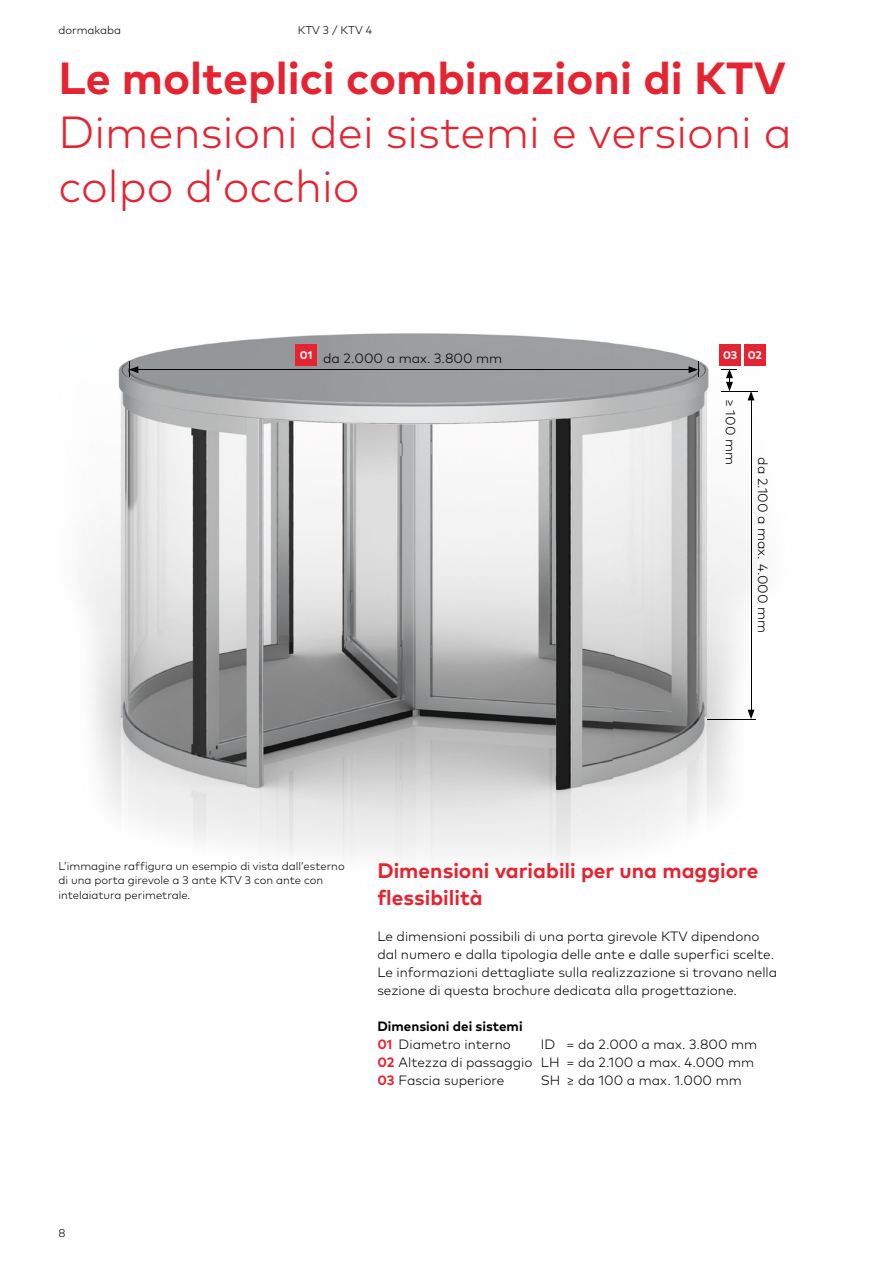
<style>
.page{position:relative;width:893px;height:1263px;background:#fff}
.page>*{position:absolute;margin:0;border:0;box-sizing:border-box;transform-origin:0 0}
.t1{font:300 45px/54px "Mark Pro";color:#e62330}
.t2{font:700 45px "Mark Pro";color:#e62330}
.t3{font:700 21px/27px "Mark Pro";color:#e62330}
.t4{font:300 13.5px/18px "Mark Pro";color:#000}
.t5{font:700 13.5px/18px "Mark Pro";color:#000}
.t6{font:300 11.25px/14.2px "Mark Pro";color:#000}
.t7{font:700 11.25px "Mark Pro";color:#fff}
.s1{color:#e62330}
.s2{font-weight:300}
.s3{font-weight:700;color:#e62330}
</style>
<div class="page">
<img style="left:86px;top:333px;width:680px;height:527px">
<hr style="left:136px;top:369px;width:555px;height:1px;background:#000">
<svg style="left:129px;top:361px;width:9px;height:16px"></svg>
<svg style="left:689px;top:361px;width:10px;height:16px"></svg>
<hr style="left:751px;top:398px;width:1px;height:314px;background:#000">
<svg style="left:748px;top:392px;width:6px;height:8px"></svg>
<svg style="left:748px;top:710px;width:6px;height:9px"></svg>
<svg style="left:722px;top:369px;width:15px;height:22px"></svg>
<hr style="left:722px;top:391px;width:36px;height:1px;background:#000">
<hr style="left:707px;top:719px;width:49px;height:1px;background:#000">
<div style="left:296px;top:344px;width:21px;height:21px;background:#e62330"></div>
<div style="left:720px;top:344px;width:21px;height:21px;background:#e62330"></div>
<div style="left:744px;top:344px;width:21px;height:21px;background:#e62330"></div>
<p class="t6" style="left:58px;top:22px;width:64px">dormakaba</p>
<p class="t6" style="left:298px;top:22px;width:76px">KTV 3 / KTV 4</p>
<h1 class="t2" style="left:58px;top:44px;width:729px">Le molteplici combinazioni di KTV</h1>
<h1 class="t1" style="left:58px;top:102px;width:735px">Dimensioni dei sistemi e versioni a colpo d’occhio</h1>
<p class="t7" style="left:300px;top:346px;width:14px">01</p>
<p class="t7" style="left:723px;top:346px;width:40px">03 02</p>
<p class="t4" style="left:323px;top:348px;width:181px">da 2.000 a max. 3.800 mm</p>
<p class="t4" style="left:741px;top:398px;width:68px;rotate:90deg">≥ 100 mm</p>
<p class="t4" style="left:773px;top:457px;width:178px;rotate:90deg">da 2.100 a max. 4.000 mm</p>
<p class="t6" style="left:58px;top:858px;width:288px">L’immagine raffigura un esempio di vista dall’esterno di una porta girevole a 3 ante KTV 3 con ante con intelaiatura perimetrale.</p>
<h2 class="t3" style="left:377px;top:855px;width:383px">Dimensioni variabili per una maggiore flessibilità</h2>
<p class="t4" style="left:377px;top:926px;width:401px">Le dimensioni possibili di una porta girevole KTV dipendono dal numero e dalla tipologia delle ante e dalle superfici scelte.<br>Le informazioni dettagliate sulla realizzazione si trovano nella sezione di questa brochure dedicata alla progettazione.</p>
<p class="t5" style="left:377px;top:1016px;width:147px">Dimensioni dei sistemi<br><span class="s1">01</span> <span class="s2">Diametro interno</span></p>
<p class="t4" style="left:377px;top:1034px;width:381px;text-indent:163px">ID = da 2.000 a max. 3.800 mm<br><span class="s3">02</span> Altezza di passaggio LH = da 2.100 a max. 4.000 mm<br><span class="s3">03</span> Fascia superiore</p>
<p class="t4" style="left:541px;top:1070px;width:202px">SH ≥ da 100 a max. 1.000 mm</p>
<p class="t6" style="left:58px;top:1225px;width:9px">8</p>
</div>
